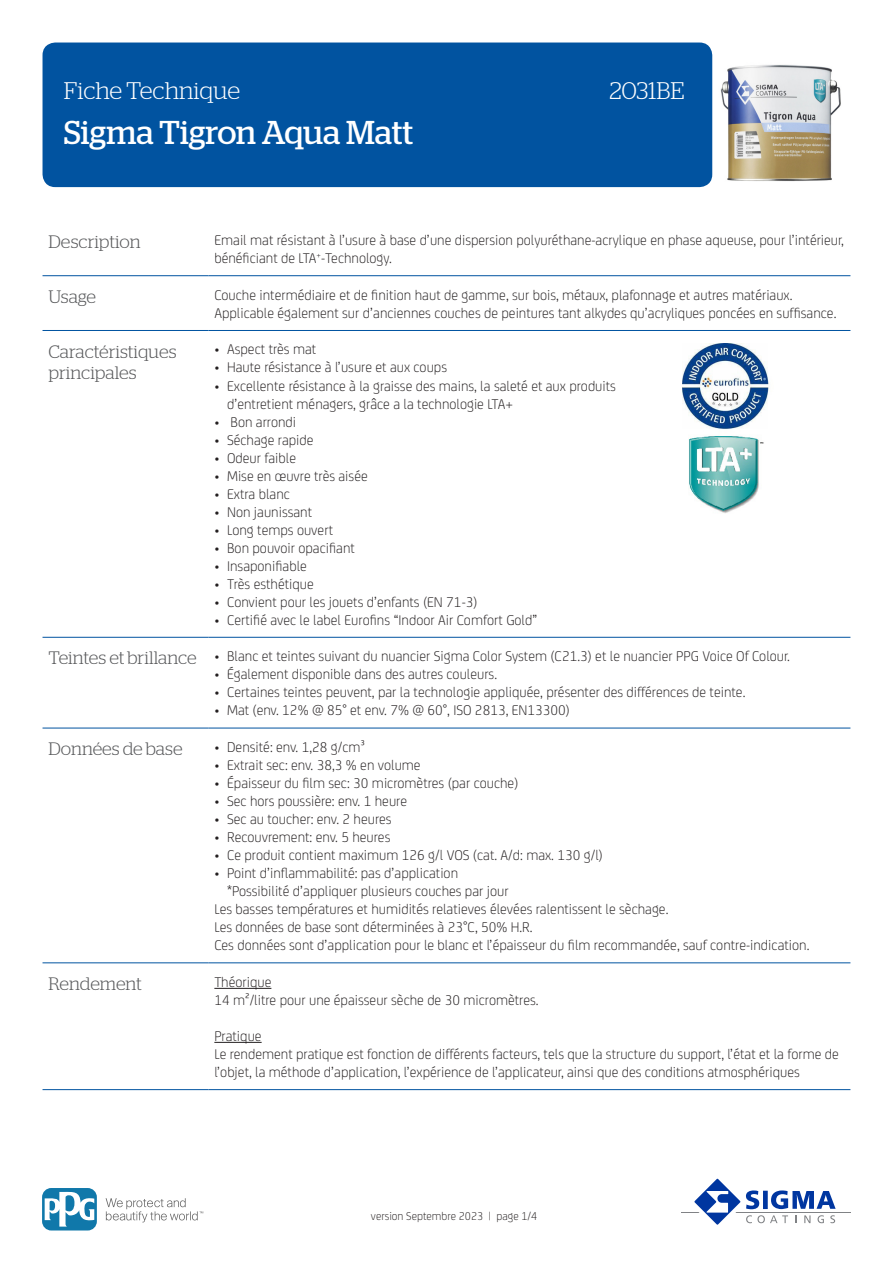
<style>
.page{position:relative;width:893px;height:1263px;background:#fff}
.page>*{position:absolute;margin:0;border:0;box-sizing:border-box;transform-origin:0 0}
.t1{font:33px "Stag";color:#fff}
.RH1{font:300 24px "Stag";color:#fff}
.KOP{font:300 18px/21.6px "Stag";color:#57585a}
.BODY{font:300 15px/18px "FS Joey";color:#231f20}
.t2{font:300 12px "FS Joey";color:#231f20}
</style>
<div class="page">
<div style="left:43px;top:43px;width:669px;height:144px;background:#0153a0;border-radius:13px"></div>
<hr style="left:681px;top:1211px;width:169px;height:1px;background:#808285">
<svg style="left:689px;top:1178px;width:147px;height:47px"></svg>
<svg style="left:106px;top:1198px;width:97px;height:24px"></svg>
<svg style="left:43px;top:1188px;width:54px;height:42px"></svg>
<svg style="left:45px;top:1191px;width:49px;height:35px"></svg>
<hr style="left:43px;top:275px;width:165px;height:1px;background:#0153a0">
<hr style="left:208px;top:275px;width:642px;height:1px;background:#0153a0">
<hr style="left:43px;top:330px;width:165px;height:1px;background:#0153a0">
<hr style="left:208px;top:330px;width:642px;height:1px;background:#0153a0">
<hr style="left:43px;top:637px;width:165px;height:1px;background:#0153a0">
<hr style="left:208px;top:637px;width:642px;height:1px;background:#0153a0">
<hr style="left:43px;top:728px;width:165px;height:1px;background:#0153a0">
<hr style="left:208px;top:728px;width:642px;height:1px;background:#0153a0">
<hr style="left:43px;top:962px;width:165px;height:1px;background:#0153a0">
<hr style="left:208px;top:962px;width:642px;height:1px;background:#0153a0">
<hr style="left:43px;top:1089px;width:165px;height:1px;background:#0153a0">
<hr style="left:208px;top:1089px;width:642px;height:1px;background:#0153a0">
<img style="left:682px;top:343px;width:87px;height:171px">
<hr style="left:214px;top:988px;width:57px;height:1px;background:#231f20">
<hr style="left:214px;top:1042px;width:48px;height:1px;background:#231f20">
<img style="left:720px;top:65px;width:121px;height:116px">
<p class="RH1" style="left:64px;top:77px;width:178px">Fiche Technique</p>
<p class="RH1" style="left:609px;top:77px;width:77px">2031BE</p>
<p class="t1" style="left:64px;top:114px;width:351px">Sigma Tigron Aqua Matt</p>
<p class="KOP" style="left:49px;top:231px;width:94px">Description</p>
<p class="BODY" style="left:214px;top:230px;width:631px">Email mat résistant à l’usure à base d’une dispersion polyuréthane-acrylique en phase aqueuse, pour l’intérieur, bénéficiant de LTA<sup>+</sup>-Technology.</p>
<p class="KOP" style="left:49px;top:285px;width:49px">Usage</p>
<p class="BODY" style="left:214px;top:285px;width:624px">Couche intermédiaire et de finition haut de gamme, sur bois, métaux, plafonnage et autres matériaux.<br>Applicable également sur d’anciennes couches de peintures tant alkydes qu’acryliques poncées en suffisance.</p>
<p class="KOP" style="left:49px;top:340px;width:130px">Caractéristiques principales</p>
<p class="BODY" style="left:214px;top:340px;width:103px">• Aspect très mat</p>
<p class="BODY" style="left:214px;top:358px;width:234px">• Haute résistance à l’usure et aux coups</p>
<p class="BODY" style="left:227px;top:376px;width:390px;text-indent:-13px">• Excellente résistance à la graisse des mains, la saleté et aux produits d’entretient ménagers, grâce a la technologie LTA+</p>
<p class="BODY" style="left:214px;top:412px;width:83px">• Bon arrondi</p>
<p class="BODY" style="left:214px;top:430px;width:101px">• Séchage rapide</p>
<p class="BODY" style="left:214px;top:448px;width:83px">• Odeur faible</p>
<p class="BODY" style="left:214px;top:466px;width:155px">• Mise en œuvre très aisée</p>
<p class="BODY" style="left:214px;top:484px;width:77px">• Extra blanc</p>
<p class="BODY" style="left:214px;top:502px;width:99px">• Non jaunissant</p>
<p class="BODY" style="left:214px;top:520px;width:120px">• Long temps ouvert</p>
<p class="BODY" style="left:214px;top:538px;width:142px">• Bon pouvoir opacifiant</p>
<p class="BODY" style="left:214px;top:556px;width:94px">• Insaponifiable</p>
<p class="BODY" style="left:214px;top:574px;width:101px">• Très esthétique</p>
<p class="BODY" style="left:214px;top:592px;width:265px">• Convient pour les jouets d’enfants (EN 71-3)</p>
<p class="BODY" style="left:214px;top:610px;width:325px">• Certifié avec le label Eurofins “Indoor Air Comfort Gold”</p>
<p class="KOP" style="left:49px;top:647px;width:150px">Teintes et brillance</p>
<p class="BODY" style="left:214px;top:646px;width:577px">• Blanc et teintes suivant du nuancier Sigma Color System (C21.3) et le nuancier PPG Voice Of Colour.</p>
<p class="BODY" style="left:214px;top:664px;width:284px">• Également disponible dans des autres couleurs.</p>
<p class="BODY" style="left:214px;top:682px;width:533px">• Certaines teintes peuvent, par la technologie appliquée, présenter des différences de teinte.</p>
<p class="BODY" style="left:214px;top:700px;width:357px">• Mat (env. 12% @ 85° et env. 7% @ 60°, ISO 2813, EN13300)</p>
<p class="KOP" style="left:49px;top:738px;width:136px">Données de base</p>
<p class="BODY" style="left:214px;top:737px;width:152px">• Densité: env. 1,28 g/cm³</p>
<p class="BODY" style="left:214px;top:755px;width:208px">• Extrait sec: env. 38,3 % en volume</p>
<p class="BODY" style="left:214px;top:773px;width:306px">• Épaisseur du film sec: 30 micromètres (par couche)</p>
<p class="BODY" style="left:214px;top:791px;width:194px">• Sec hors poussière: env. 1 heure</p>
<p class="BODY" style="left:214px;top:809px;width:179px">• Sec au toucher: env. 2 heures</p>
<p class="BODY" style="left:214px;top:827px;width:178px">• Recouvrement: env. 5 heures</p>
<p class="BODY" style="left:214px;top:845px;width:390px">• Ce produit contient maximum 126 g/l VOS (cat. A/d: max. 130 g/l)</p>
<p class="BODY" style="left:227px;top:863px;width:283px;text-indent:-13px">• Point d’inflammabilité: pas d’application *Possibilité d’appliquer plusieurs couches par jour</p>
<p class="BODY" style="left:214px;top:899px;width:597px">Les basses températures et humidités relatieves élevées ralentissent le sèchage.<br>Les données de base sont déterminées à 23°C, 50% H.R.<br>Ces données sont d’application pour le blanc et l’épaisseur du film recommandée, sauf contre-indication.</p>
<p class="KOP" style="left:49px;top:973px;width:95px">Rendement</p>
<p class="BODY" style="left:214px;top:972px;width:326px">Théorique<br>14 m²/litre pour une épaisseur sèche de 30 micromètres.</p>
<p class="BODY" style="left:214px;top:1026px;width:626px">Pratique<br>Le rendement pratique est fonction de différents facteurs, tels que la structure du support, l’état et la forme de l’objet, la méthode d’application, l’expérience de l’applicateur, ainsi que des conditions atmosphériques</p>
<p class="t2" style="left:371px;top:1208px;width:168px">version Septembre 2023 | page 1/4</p>
</div>
